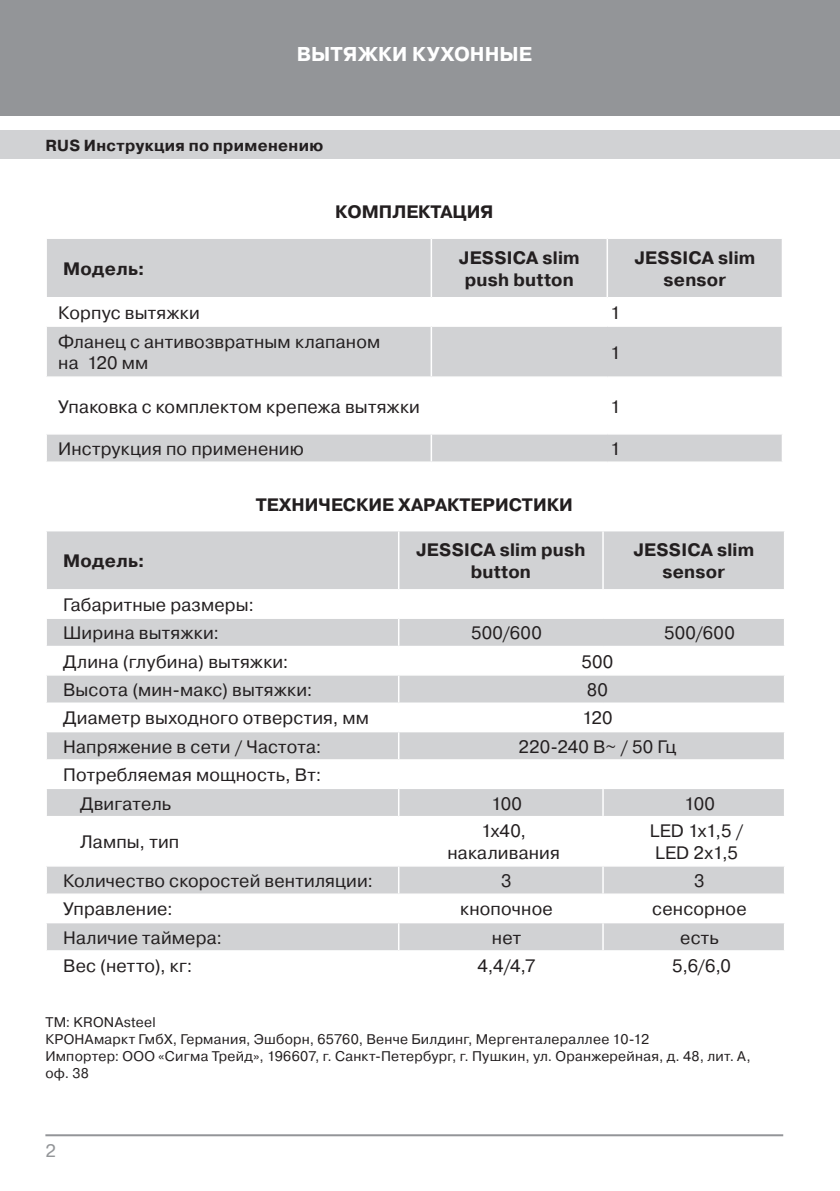
<style>
.page{position:relative;width:840px;height:1191px;background:#fff}
.page>*{position:absolute;margin:0;border:0;box-sizing:border-box;transform-origin:0 0}
.t1{font:700 20px "Pragmatica C";letter-spacing:.005em;color:#fff}
.t2{font:18px/21.6px "Pragmatica C";letter-spacing:.01em;color:#231f20}
.t3{font:700 18px/21.6px "Pragmatica C";letter-spacing:.01em;color:#231f20;text-align:center}
.t4{font:18px "Pragmatica C";color:#939598}
.t5{font:700 16px "Pragmatica C";letter-spacing:.02em;color:#231f20}
.t6{font:14px/16.8px "Pragmatica C";letter-spacing:.02em;color:#231f20}
</style>
<div class="page">
<div style="left:0;top:0;width:839px;height:116px;background:#939598"></div>
<div style="left:0;top:130px;width:839px;height:29px;background:#d1d2d4"></div>
<hr style="left:45px;top:1134px;width:737px;height:2px;background:#939598">
<svg style="left:47px;top:239px;width:734px;height:222px;fill:#d1d2d4"></svg>
<hr style="left:430px;top:239px;width:2px;height:58px;background:#fff">
<hr style="left:606px;top:239px;width:1px;height:58px;background:#fff">
<hr style="left:45px;top:297px;width:386px;height:1px;background:#fff">
<hr style="left:431px;top:297px;width:176px;height:1px;background:#fff">
<hr style="left:430px;top:298px;width:2px;height:27px;background:#fff">
<hr style="left:607px;top:297px;width:175px;height:1px;background:#fff">
<hr style="left:45px;top:325px;width:386px;height:2px;background:#fff">
<hr style="left:431px;top:325px;width:176px;height:2px;background:#fff">
<hr style="left:430px;top:327px;width:2px;height:49px;background:#fff">
<hr style="left:607px;top:325px;width:175px;height:2px;background:#fff">
<hr style="left:45px;top:376px;width:386px;height:2px;background:#fff">
<hr style="left:431px;top:376px;width:176px;height:2px;background:#fff">
<hr style="left:430px;top:378px;width:2px;height:55px;background:#fff">
<hr style="left:607px;top:376px;width:175px;height:2px;background:#fff">
<hr style="left:45px;top:433px;width:386px;height:1px;background:#fff">
<hr style="left:431px;top:433px;width:176px;height:1px;background:#fff">
<hr style="left:430px;top:434px;width:2px;height:27px;background:#fff">
<hr style="left:607px;top:433px;width:175px;height:1px;background:#fff">
<svg style="left:781px;top:434px;width:1px;height:27px"></svg>
<svg style="left:47px;top:531px;width:736px;height:419px;fill:#d1d2d4"></svg>
<svg style="left:47px;top:590px;width:736px;height:84px"></svg>
<hr style="left:398px;top:531px;width:1px;height:58px;background:#fff">
<hr style="left:602px;top:531px;width:1px;height:58px;background:#fff">
<hr style="left:45px;top:589px;width:353px;height:1px;background:#fff">
<hr style="left:398px;top:589px;width:204px;height:1px;background:#fff">
<hr style="left:602px;top:589px;width:183px;height:1px;background:#fff">
<hr style="left:45px;top:617px;width:353px;height:2px;background:#fff">
<hr style="left:398px;top:617px;width:204px;height:2px;background:#fff">
<hr style="left:602px;top:617px;width:183px;height:2px;background:#fff">
<hr style="left:45px;top:646px;width:353px;height:1px;background:#fff">
<hr style="left:398px;top:646px;width:204px;height:1px;background:#fff">
<hr style="left:602px;top:646px;width:183px;height:1px;background:#fff">
<hr style="left:45px;top:674px;width:353px;height:1px;background:#fff">
<hr style="left:398px;top:674px;width:204px;height:1px;background:#fff">
<hr style="left:602px;top:674px;width:183px;height:1px;background:#fff">
<hr style="left:45px;top:702px;width:353px;height:2px;background:#fff">
<hr style="left:398px;top:702px;width:204px;height:2px;background:#fff">
<hr style="left:602px;top:702px;width:183px;height:2px;background:#fff">
<hr style="left:45px;top:731px;width:353px;height:1px;background:#fff">
<hr style="left:398px;top:731px;width:204px;height:1px;background:#fff">
<svg style="left:398px;top:619px;width:1px;height:140px"></svg>
<hr style="left:602px;top:731px;width:183px;height:1px;background:#fff">
<hr style="left:45px;top:759px;width:353px;height:1px;background:#fff">
<hr style="left:398px;top:759px;width:204px;height:1px;background:#fff">
<hr style="left:602px;top:759px;width:183px;height:1px;background:#fff">
<hr style="left:45px;top:787px;width:353px;height:2px;background:#fff">
<hr style="left:398px;top:787px;width:204px;height:2px;background:#fff">
<svg style="left:398px;top:789px;width:1px;height:27px"></svg>
<hr style="left:602px;top:787px;width:183px;height:2px;background:#fff">
<svg style="left:602px;top:789px;width:1px;height:27px"></svg>
<hr style="left:45px;top:816px;width:353px;height:1px;background:#fff">
<hr style="left:398px;top:816px;width:204px;height:1px;background:#fff">
<hr style="left:398px;top:817px;width:1px;height:48px;background:#fff">
<hr style="left:602px;top:816px;width:183px;height:1px;background:#fff">
<hr style="left:602px;top:817px;width:1px;height:48px;background:#fff">
<hr style="left:45px;top:865px;width:353px;height:1px;background:#fff">
<hr style="left:398px;top:865px;width:204px;height:1px;background:#fff">
<hr style="left:602px;top:865px;width:183px;height:1px;background:#fff">
<hr style="left:45px;top:893px;width:353px;height:2px;background:#fff">
<hr style="left:398px;top:893px;width:204px;height:2px;background:#fff">
<hr style="left:602px;top:893px;width:183px;height:2px;background:#fff">
<hr style="left:45px;top:922px;width:353px;height:1px;background:#fff">
<hr style="left:398px;top:922px;width:204px;height:1px;background:#fff">
<hr style="left:602px;top:922px;width:183px;height:1px;background:#fff">
<svg style="left:398px;top:866px;width:1px;height:85px"></svg>
<svg style="left:602px;top:866px;width:1px;height:84px"></svg>
<p class="t1" style="left:296px;top:43px;width:237px">ВЫТЯЖКИ КУХОННЫЕ</p>
<p class="t5" style="left:45px;top:136px;width:279px">RUS Инструкция по применению</p>
<p class="t3" style="left:335px;top:201px;width:160px">КОМПЛЕКТАЦИЯ</p>
<p class="t3" style="left:63px;top:258px;width:83px">Модель:</p>
<p class="t3" style="left:458px;top:247px;width:122px">JESSICA slim push button</p>
<p class="t3" style="left:634px;top:247px;width:122px">JESSICA slim sensor</p>
<p class="t2" style="left:58px;top:302px;width:143px">Корпус вытяжки</p>
<p class="t2" style="left:610px;top:302px;width:12px">1</p>
<p class="t2" style="left:58px;top:331px;width:323px">Фланец c антивозвратным клапаном на 120 мм</p>
<p class="t2" style="left:610px;top:342px;width:12px">1</p>
<p class="t2" style="left:58px;top:395px;width:363px">Упаковка с комплектом крепежа вытяжки</p>
<p class="t2" style="left:610px;top:395px;width:12px">1</p>
<p class="t2" style="left:58px;top:438px;width:247px">Инструкция по применению</p>
<p class="t2" style="left:610px;top:438px;width:12px">1</p>
<p class="t3" style="left:255px;top:494px;width:318px">ТЕХНИЧЕСКИЕ ХАРАКТЕРИСТИКИ</p>
<p class="t3" style="left:63px;top:550px;width:83px">Модель:</p>
<p class="t3" style="left:416px;top:539px;width:171px">JESSICA slim push button</p>
<p class="t3" style="left:633px;top:539px;width:122px">JESSICA slim sensor</p>
<p class="t2" style="left:63px;top:590px;width:192px;line-height:28.4px">Габаритные размеры:<br>Ширина вытяжки:</p>
<p class="t2" style="left:471px;top:622px;width:72px">500/600</p>
<p class="t2" style="left:663px;top:622px;width:72px">500/600</p>
<p class="t2" style="left:63px;top:651px;width:227px">Длина (глубина) вытяжки:</p>
<p class="t2" style="left:581px;top:651px;width:33px">500</p>
<p class="t2" style="left:63px;top:679px;width:250px">Высота (мин-макс) вытяжки:</p>
<p class="t2" style="left:586px;top:679px;width:23px">80</p>
<p class="t2" style="left:63px;top:707px;width:307px">Диаметр выходного отверстия, мм</p>
<p class="t2" style="left:581px;top:707px;width:32px">120</p>
<p class="t2" style="left:63px;top:736px;width:260px">Напряжение в сети / Частота:</p>
<p class="t2" style="left:518px;top:736px;width:159px">220-240 В~ / 50 Гц</p>
<p class="t2" style="left:80px;top:761px;width:242px;line-height:28.4px;text-indent:-17px">Потребляемая мощность, Вт:<br>Двигатель</p>
<p class="t2" style="left:490px;top:792px;width:32px">100</p>
<p class="t2" style="left:683px;top:792px;width:32px">100</p>
<p class="t2" style="left:80px;top:831px;width:100px">Лампы, тип</p>
<p class="t2" style="left:447px;top:820px;width:114px;text-align:center">1х40, накаливания</p>
<p class="t2" style="left:649px;top:820px;width:95px">LED 1х1,5 /<br>LED 2х1,5</p>
<p class="t2" style="left:63px;top:870px;width:311px">Количество скоростей вентиляции:</p>
<p class="t2" style="left:501px;top:870px;width:12px">3</p>
<p class="t2" style="left:693px;top:870px;width:12px">3</p>
<p class="t2" style="left:63px;top:898px;width:111px">Управление:</p>
<p class="t2" style="left:460px;top:898px;width:94px">кнопочное</p>
<p class="t2" style="left:652px;top:898px;width:96px">сенсорное</p>
<p class="t2" style="left:63px;top:927px;width:160px">Наличие таймера:</p>
<p class="t2" style="left:491px;top:927px;width:31px">нет</p>
<p class="t2" style="left:679px;top:927px;width:40px">есть</p>
<p class="t2" style="left:63px;top:955px;width:131px">Вес (нетто), кг:</p>
<p class="t2" style="left:477px;top:955px;width:59px">4,4/4,7</p>
<p class="t2" style="left:671px;top:955px;width:60px">5,6/6,0</p>
<p class="t6" style="left:45px;top:1014px;width:706px">ТМ: KRONAsteel<br>КРОНАмаркт ГмбХ, Германия, Эшборн, 65760, Венче Билдинг, Мергенталераллее 10-12<br>Импортер: ООО «Сигма Трейд», 196607, г. Санкт-Петербург, г. Пушкин, ул. Оранжерейная, д. 48, лит. А, оф. 38</p>
<p class="t4" style="left:45px;top:1140px;width:12px">2</p>
</div>
